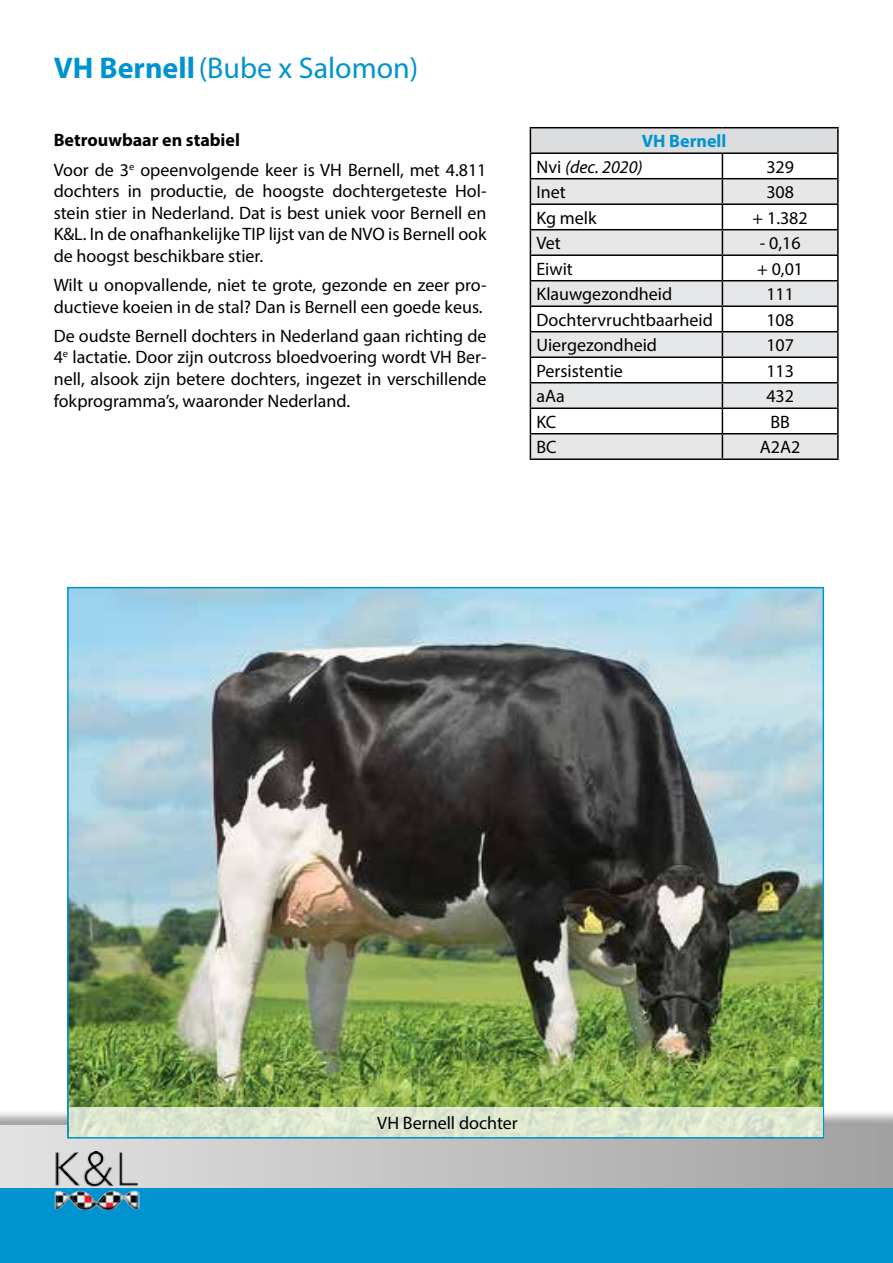
<style>
.page{position:relative;width:893px;height:1263px;background:#fff}
.page>*{position:absolute;margin:0;border:0;box-sizing:border-box;transform-origin:0 0}
.t1{font:30px "Myriad Pro";color:#0093d0}
.t2{font:18px/21.6px "Myriad Pro";color:#000}
.t3{font:italic 18px/25.5px "Myriad Pro";color:#000}
.s1{font-weight:700}
.s2{font-weight:700;font-style:normal;color:#0093d0}
.s3{font-style:normal}
</style>
<div class="page">
<div style="left:0;top:1109px;width:893px;height:105px;background:#000;opacity:.5"></div>
<svg style="left:0;top:1125px;width:893px;height:88px;background:#babec0"></svg>
<div style="left:0;top:1188px;width:893px;height:75px;background:#0093d0"></div>
<div style="left:530px;top:128px;width:308px;height:25px;background:#dcddde"></div>
<svg style="left:531px;top:179px;width:306px;height:279px;fill:#e6e7e8"></svg>
<hr style="left:530px;top:127px;width:192px;height:1px;background:#000">
<hr style="left:722px;top:127px;width:117px;height:1px;background:#000">
<hr style="left:837px;top:128px;width:2px;height:24px;background:#000">
<hr style="left:530px;top:152px;width:192px;height:2px;background:#000">
<hr style="left:722px;top:152px;width:117px;height:2px;background:#000">
<hr style="left:837px;top:154px;width:2px;height:24px;background:#000">
<hr style="left:530px;top:178px;width:192px;height:1px;background:#000">
<hr style="left:722px;top:178px;width:117px;height:1px;background:#000">
<hr style="left:837px;top:179px;width:2px;height:24px;background:#000">
<hr style="left:530px;top:203px;width:192px;height:2px;background:#000">
<hr style="left:722px;top:203px;width:117px;height:2px;background:#000">
<hr style="left:837px;top:205px;width:2px;height:24px;background:#000">
<hr style="left:530px;top:229px;width:192px;height:1px;background:#000">
<hr style="left:722px;top:229px;width:117px;height:1px;background:#000">
<hr style="left:837px;top:230px;width:2px;height:24px;background:#000">
<hr style="left:530px;top:254px;width:192px;height:2px;background:#000">
<hr style="left:722px;top:254px;width:117px;height:2px;background:#000">
<hr style="left:837px;top:256px;width:2px;height:24px;background:#000">
<hr style="left:530px;top:280px;width:192px;height:1px;background:#000">
<hr style="left:722px;top:280px;width:117px;height:1px;background:#000">
<hr style="left:837px;top:281px;width:2px;height:24px;background:#000">
<hr style="left:530px;top:305px;width:192px;height:2px;background:#000">
<hr style="left:722px;top:305px;width:117px;height:2px;background:#000">
<hr style="left:837px;top:307px;width:2px;height:24px;background:#000">
<hr style="left:530px;top:331px;width:192px;height:1px;background:#000">
<hr style="left:722px;top:331px;width:117px;height:1px;background:#000">
<hr style="left:837px;top:332px;width:2px;height:24px;background:#000">
<hr style="left:530px;top:356px;width:192px;height:2px;background:#000">
<hr style="left:722px;top:356px;width:117px;height:2px;background:#000">
<hr style="left:837px;top:358px;width:2px;height:24px;background:#000">
<hr style="left:530px;top:382px;width:192px;height:1px;background:#000">
<hr style="left:722px;top:382px;width:117px;height:1px;background:#000">
<hr style="left:837px;top:383px;width:2px;height:24px;background:#000">
<hr style="left:530px;top:407px;width:192px;height:2px;background:#000">
<hr style="left:722px;top:407px;width:117px;height:2px;background:#000">
<hr style="left:837px;top:409px;width:2px;height:24px;background:#000">
<hr style="left:530px;top:433px;width:192px;height:1px;background:#000">
<svg style="left:530px;top:128px;width:1px;height:330px"></svg>
<hr style="left:722px;top:433px;width:117px;height:1px;background:#000">
<svg style="left:722px;top:154px;width:1px;height:304px"></svg>
<hr style="left:837px;top:434px;width:2px;height:24px;background:#000">
<hr style="left:530px;top:458px;width:192px;height:2px;background:#000">
<hr style="left:722px;top:458px;width:117px;height:2px;background:#000">
<img style="left:54px;top:1152px;width:85px;height:58px">
<img style="left:69px;top:589px;width:753px;height:518px">
<svg style="left:69px;top:1107px;width:754px;height:30px;background:#dce6cf"></svg>
<h1 class="t1" style="left:54px;top:49px;width:366px"><span class="s1">VH Bernell</span>(Bube x Salomon)</h1>
<p class="t2" style="left:54px;top:126px;width:434px;line-height:29.1px"><span class="s1">Betrouwbaar en stabiel<br></span>Voor de 3<sup>e</sup> opeenvolgende keer is VH Bernell, met 4.811</p>
<p class="t2" style="left:54px;top:180px;width:434px;text-align:justify">dochters in productie, de hoogste dochtergeteste Hol&shy;stein stier in Nederland. Dat is best uniek voor Bernell en K&amp;L. In de onafhankelijke TIP lijst van de NVO is Bernell ook de hoogst beschikbare stier.</p>
<p class="t2" style="left:54px;top:274px;width:434px">Wilt u onopvallende, niet te grote, gezonde en zeer pro&shy;ductieve koeien in de stal? Dan is Bernell een goede keus.</p>
<p class="t2" style="left:54px;top:325px;width:434px;text-align:justify">De oudste Bernell dochters in Nederland gaan richting de 4<sup>e</sup> lactatie. Door zijn outcross bloedvoering wordt VH Ber&shy;nell, alsook zijn betere dochters, ingezet in verschillende fokprogramma’s, waaronder Nederland.</p>
<p class="t3" style="left:536px;top:128px;width:192px;text-indent:105px"><span class="s2">VH Bernell<br></span><span class="s3">Nvi</span> (dec. 2020)</p>
<p class="t2" style="left:766px;top:156px;width:29px">329</p>
<p class="t2" style="left:536px;top:181px;width:31px">Inet</p>
<p class="t2" style="left:766px;top:181px;width:29px">308</p>
<p class="t2" style="left:536px;top:207px;width:62px">Kg melk</p>
<p class="t2" style="left:753px;top:207px;width:57px">+ 1.382</p>
<p class="t2" style="left:536px;top:232px;width:26px">Vet</p>
<p class="t2" style="left:760px;top:232px;width:42px">- 0,16</p>
<p class="t2" style="left:536px;top:258px;width:38px">Eiwit</p>
<p class="t2" style="left:757px;top:258px;width:47px">+ 0,01</p>
<p class="t2" style="left:536px;top:283px;width:137px">Klauwgezondheid</p>
<p class="t2" style="left:766px;top:283px;width:29px">111</p>
<p class="t2" style="left:536px;top:309px;width:178px">Dochtervruchtbaarheid</p>
<p class="t2" style="left:766px;top:309px;width:29px">108</p>
<p class="t2" style="left:536px;top:334px;width:122px">Uiergezondheid</p>
<p class="t2" style="left:766px;top:334px;width:29px">107</p>
<p class="t2" style="left:536px;top:360px;width:88px">Persistentie</p>
<p class="t2" style="left:766px;top:360px;width:29px">113</p>
<p class="t2" style="left:536px;top:385px;width:30px">aAa</p>
<p class="t2" style="left:766px;top:385px;width:29px">432</p>
<p class="t2" style="left:536px;top:411px;width:21px">KC</p>
<p class="t2" style="left:770px;top:411px;width:21px">BB</p>
<p class="t2" style="left:536px;top:436px;width:22px">BC</p>
<p class="t2" style="left:760px;top:436px;width:42px">A2A2</p>
<p class="t2" style="left:377px;top:1112px;width:142px">VH Bernell dochter</p>
</div>
